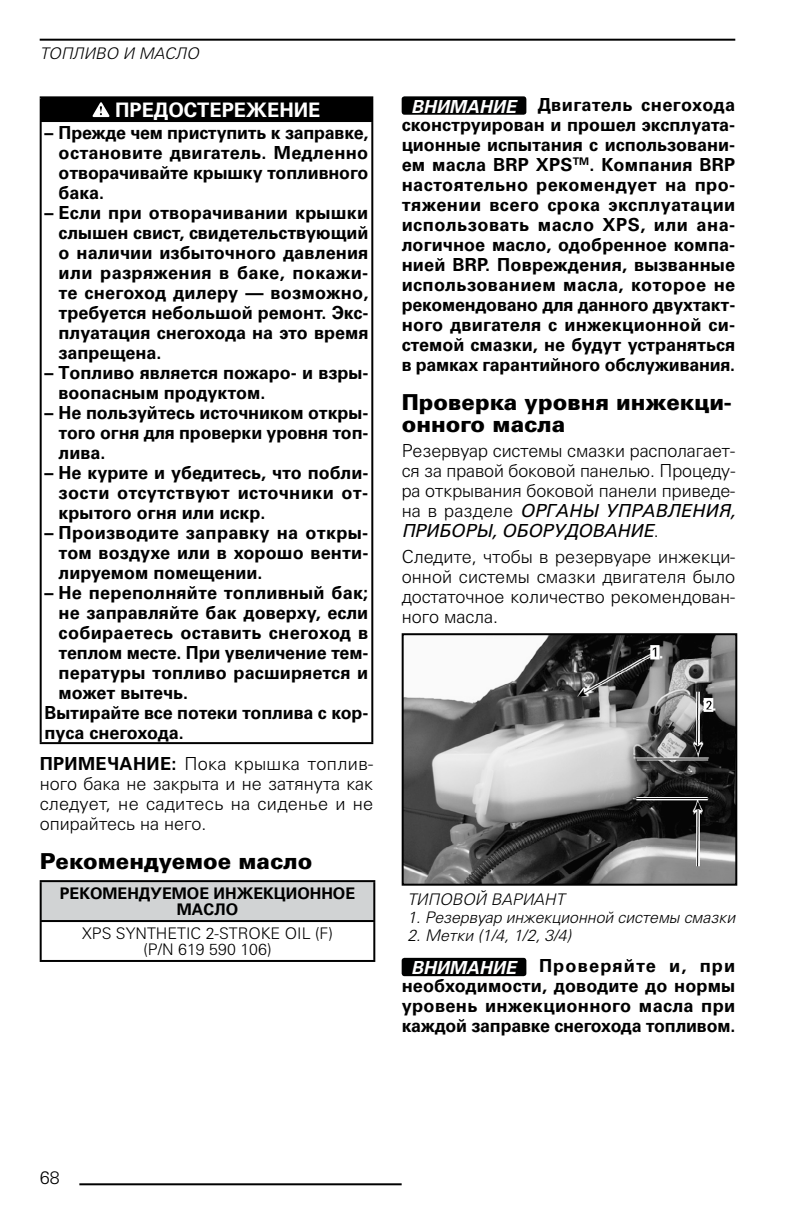
<style>
.page{position:relative;width:792px;height:1224px;background:#fff}
.page>*{position:absolute;margin:0;border:0;box-sizing:border-box;transform-origin:0 0}
.Заголовок_3{font:900 22px/22px "Univers Cyr";color:#000}
.t1{font:700 20px "Univers Cyr";color:#fff}
.Предостережение{font:700 18px/20px "Univers Cyr";color:#000;text-align:justify}
.Основной_текст{font:300 18px/20px "Univers Cyr";color:#000;text-align:justify}
.t2{font:italic 700 18px "Univers Cyr";color:#fff}
.Подпись_к_рисункам_c{font:italic 300 16px "Univers Cyr";letter-spacing:-.005em;color:#000}
.Текст_в_таблице{font:300 16px/16px "Univers Cyr";color:#000;text-align:center}
.Текст_в_таблице-2{font:700 16px/16px "Univers Cyr";color:#000;text-align:center}
.Колонтитул{font:italic 300 16px "Univers Cyr";color:#000}
.s1{font-weight:700}
.s2{font-weight:400;font-style:italic}
</style>
<div class="page">
<hr style="left:40px;top:39px;width:695px;height:2px;background:#000">
<hr style="left:79px;top:1183px;width:323px;height:2px;background:#000">
<div style="left:41px;top:97px;width:331px;height:24px;background:#000"></div>
<hr style="left:40px;top:96px;width:333px;height:2px;background:#000">
<hr style="left:40px;top:98px;width:2px;height:22px;background:#000">
<hr style="left:371px;top:98px;width:2px;height:22px;background:#000">
<hr style="left:40px;top:120px;width:333px;height:2px;background:#000">
<hr style="left:40px;top:122px;width:2px;height:620px;background:#000">
<hr style="left:371px;top:122px;width:2px;height:620px;background:#000">
<hr style="left:40px;top:742px;width:333px;height:2px;background:#000">
<svg style="left:92px;top:102px;width:18px;height:16px"></svg>
<div style="left:41px;top:881px;width:333px;height:40px;background:#d1d3d4"></div>
<hr style="left:40px;top:880px;width:335px;height:2px;background:#000">
<hr style="left:40px;top:882px;width:2px;height:38px;background:#000">
<hr style="left:373px;top:882px;width:2px;height:38px;background:#000">
<hr style="left:40px;top:920px;width:335px;height:2px;background:#000">
<hr style="left:40px;top:922px;width:2px;height:38px;background:#000">
<hr style="left:373px;top:922px;width:2px;height:38px;background:#000">
<hr style="left:40px;top:960px;width:335px;height:2px;background:#000">
<div style="left:402px;top:96px;width:124px;height:19px;background:#000101;border-radius:3px"></div>
<img style="left:405px;top:636px;width:329px;height:247px">
<div style="left:402px;top:633px;width:335px;height:253px;border:2px solid #000"></div>
<div style="left:402px;top:958px;width:124px;height:18px;background:#000101;border-radius:3px"></div>
<p class="Колонтитул" style="left:40px;top:45px;width:161px">ТОПЛИВО И МАСЛО</p>
<p class="t1" style="left:115px;top:98px;width:207px">ПРЕДОСТЕРЕЖЕНИЕ</p>
<p class="Предостережение" style="left:59px;top:123px;width:311px;text-indent:-14px">– Прежде чем приступить к заправке, остановите двигатель. Медленно отворачивайте крышку топливного бака.</p>
<p class="Предостережение" style="left:59px;top:203px;width:311px;text-indent:-14px">– Если при отворачивании крышки слышен свист, свидетельствующий о наличии избыточного давления или разряжения в баке, покажи&shy;те снегоход дилеру — возможно, требуется небольшой ремонт. Экс&shy;плуатация снегохода на это время запрещена.</p>
<p class="Предостережение" style="left:59px;top:363px;width:311px;text-indent:-14px">– Топливо является пожаро- и взры&shy;воопасным продуктом.</p>
<p class="Предостережение" style="left:59px;top:403px;width:311px;text-indent:-14px">– Не пользуйтесь источником откры&shy;того огня для проверки уровня топ&shy;лива.</p>
<p class="Предостережение" style="left:59px;top:463px;width:311px;text-indent:-14px">– Не курите и убедитесь, что побли&shy;зости отсутствуют источники от&shy;крытого огня или искр.</p>
<p class="Предостережение" style="left:59px;top:523px;width:311px;text-indent:-14px">– Производите заправку на откры&shy;том воздухе или в хорошо венти&shy;лируемом помещении.</p>
<p class="Предостережение" style="left:59px;top:583px;width:311px;text-indent:-14px">– Не переполняйте топливный бак; не заправляйте бак доверху, если собираетесь оставить снегоход в теплом месте. При увеличение тем&shy;пературы топливо расширяется и может вытечь.</p>
<p class="Предостережение" style="left:45px;top:703px;width:325px">Вытирайте все потеки топлива с кор&shy;пуса снегохода.</p>
<p class="Основной_текст" style="left:40px;top:753px;width:335px"><span class="s1">ПРИМЕЧАНИЕ:</span> Пока крышка топлив&shy;ного бака не закрыта и не затянута как следует, не садитесь на сиденье и не опирайтесь на него.</p>
<p class="Заголовок_3" style="left:40px;top:850px;width:274px">Рекомендуемое масло</p>
<p class="Текст_в_таблице-2" style="left:60px;top:886px;width:297px">РЕКОМЕНДУЕМОЕ ИНЖЕКЦИОННОЕ<br>МАСЛО</p>
<p class="Текст_в_таблице" style="left:82px;top:926px;width:252px">XPS SYNTHETIC 2-STROKE OIL (F) (P/N 619 590 106)</p>
<p class="Предостережение" style="left:402px;top:94px;width:335px;text-indent:136px">Двигатель снегохода сконструирован и прошел эксплуата&shy;ционные испытания с использовани&shy;ем масла BRP XPS<sup>TM</sup>. Компания BRP настоятельно рекомендует на про&shy;тяжении всего срока эксплуатации использовать масло XPS, или ана&shy;логичное масло, одобренное компа&shy;нией BRP. Повреждения, вызванные использованием масла, которое не рекомендовано для данного двухтакт&shy;ного двигателя с инжекционной си&shy;стемой смазки, не будут устраняться в рамках гарантийного обслуживания.</p>
<p class="Заголовок_3" style="left:402px;top:391px;width:331px">Проверка уровня инжекци&shy;онного масла</p>
<p class="Основной_текст" style="left:402px;top:441px;width:335px">Резервуар системы смазки располагает&shy;ся за правой боковой панелью. Процеду&shy;ра открывания боковой панели приведе&shy;на в разделе <span class="s2">ОРГАНЫ УПРАВЛЕНИЯ, ПРИБОРЫ, ОБОРУДОВАНИЕ</span>.</p>
<p class="Основной_текст" style="left:402px;top:547px;width:335px">Следите, чтобы в резервуаре инжекци&shy;онной системы смазки двигателя было достаточное количество рекомендован&shy;ного масла.</p>
<p class="t2" style="left:411px;top:96px;width:106px">ВНИМАНИЕ</p>
<p class="Подпись_к_рисункам_c" style="left:407px;top:890px;width:159px">ТИПОВОЙ ВАРИАНТ</p>
<p class="Подпись_к_рисункам_c" style="left:407px;top:908px;width:329px">1. Резервуар инжекционной системы смазки</p>
<p class="Подпись_к_рисункам_c" style="left:407px;top:926px;width:165px">2. Метки (1/4, 1/2, 3/4)</p>
<p class="t2" style="left:411px;top:957px;width:106px">ВНИМАНИЕ</p>
<p class="Предостережение" style="left:402px;top:956px;width:335px;text-indent:137px">Проверяйте и, при необходимости, доводите до нормы уровень инжекционного масла при каждой заправке снегохода топливом.</p>
<p class="Основной_текст" style="left:40px;top:1168px;width:22px">68</p>
</div>
